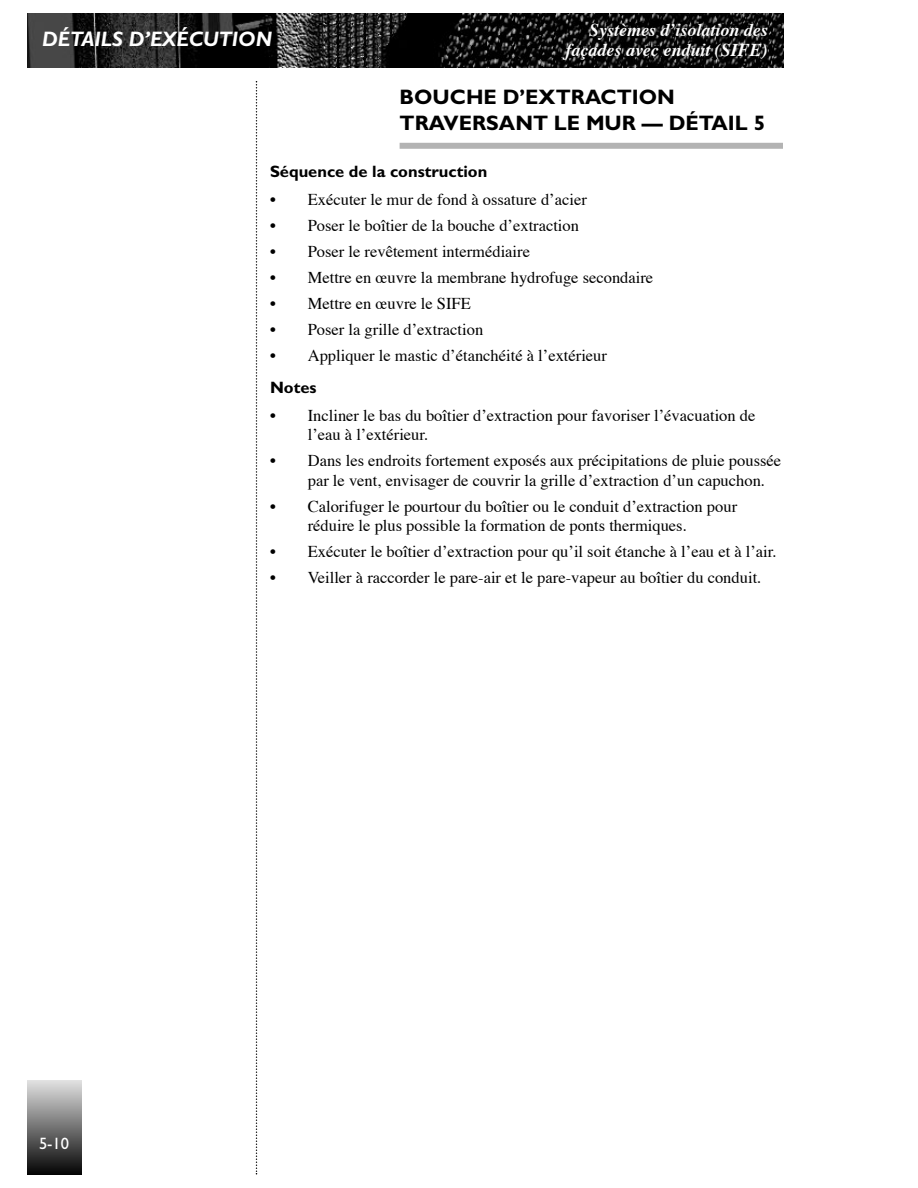
<style>
.page{position:relative;width:918px;height:1188px;background:#fff}
.page>*{position:absolute;margin:0;border:0;box-sizing:border-box;transform-origin:0 0}
.t1{font:700 21px/25.2px "Gill Sans";color:#000}
.t2{font:italic 700 21px "Gill Sans";color:#fff}
.t3{font:italic 700 18px/19.5px "Times";color:#fff;text-align:right}
.t4{font:16.5px/19.5px "Times";color:#000}
.t5{font:700 16.5px "Gill Sans";color:#000}
.t6{font:16.5px "Gill Sans";color:#fff}
</style>
<div class="page">
<svg style="left:256px;top:81px;width:1px;height:1093px"></svg>
<hr style="left:27px;top:1175px;width:54px;height:1px;background:#020202">
<hr style="left:27px;top:1174px;width:54px;height:1px;background:#040404">
<hr style="left:27px;top:1173px;width:54px;height:1px;background:#070707">
<hr style="left:27px;top:1172px;width:54px;height:1px;background:#090909">
<hr style="left:27px;top:1171px;width:54px;height:1px;background:#0b0b0b">
<hr style="left:27px;top:1170px;width:54px;height:1px;background:#0e0e0e">
<hr style="left:27px;top:1169px;width:54px;height:1px;background:#101010">
<hr style="left:27px;top:1168px;width:54px;height:1px;background:#131313">
<hr style="left:27px;top:1167px;width:54px;height:1px;background:#151515">
<hr style="left:27px;top:1166px;width:54px;height:1px;background:#171717">
<hr style="left:27px;top:1165px;width:54px;height:1px;background:#1a1a1a">
<hr style="left:27px;top:1164px;width:54px;height:1px;background:#1c1c1c">
<hr style="left:27px;top:1163px;width:54px;height:1px;background:#1e1e1e">
<hr style="left:27px;top:1162px;width:54px;height:1px;background:#212121">
<hr style="left:27px;top:1161px;width:54px;height:1px;background:#232323">
<hr style="left:27px;top:1160px;width:54px;height:1px;background:#252525">
<hr style="left:27px;top:1159px;width:54px;height:1px;background:#282828">
<hr style="left:27px;top:1158px;width:54px;height:1px;background:#2a2a2a">
<hr style="left:27px;top:1157px;width:54px;height:1px;background:#2d2d2d">
<hr style="left:27px;top:1156px;width:54px;height:1px;background:#2f2f2f">
<hr style="left:27px;top:1155px;width:54px;height:1px;background:#313131">
<hr style="left:27px;top:1154px;width:54px;height:1px;background:#343434">
<hr style="left:27px;top:1153px;width:54px;height:1px;background:#363636">
<hr style="left:27px;top:1152px;width:54px;height:1px;background:#383838">
<hr style="left:27px;top:1151px;width:54px;height:1px;background:#3b3b3b">
<hr style="left:27px;top:1150px;width:54px;height:1px;background:#3d3d3d">
<hr style="left:27px;top:1149px;width:54px;height:1px;background:#404040">
<hr style="left:27px;top:1148px;width:54px;height:1px;background:#424242">
<hr style="left:27px;top:1147px;width:54px;height:1px;background:#444">
<hr style="left:27px;top:1146px;width:54px;height:1px;background:#474747">
<hr style="left:27px;top:1145px;width:54px;height:1px;background:#494949">
<hr style="left:27px;top:1144px;width:54px;height:1px;background:#4b4b4b">
<hr style="left:27px;top:1143px;width:54px;height:1px;background:#4e4e4e">
<hr style="left:27px;top:1142px;width:54px;height:1px;background:#505050">
<hr style="left:27px;top:1141px;width:54px;height:1px;background:#535353">
<hr style="left:27px;top:1140px;width:54px;height:1px;background:#555">
<hr style="left:27px;top:1139px;width:54px;height:1px;background:#575757">
<hr style="left:27px;top:1138px;width:54px;height:1px;background:#5a5a5a">
<hr style="left:27px;top:1137px;width:54px;height:1px;background:#5c5c5c">
<hr style="left:27px;top:1136px;width:54px;height:1px;background:#5e5e5e">
<hr style="left:27px;top:1135px;width:54px;height:1px;background:#616161">
<hr style="left:27px;top:1134px;width:54px;height:1px;background:#636363">
<hr style="left:27px;top:1133px;width:54px;height:1px;background:#656565">
<hr style="left:27px;top:1132px;width:54px;height:1px;background:#686868">
<hr style="left:27px;top:1131px;width:54px;height:1px;background:#6a6a6a">
<hr style="left:27px;top:1130px;width:54px;height:1px;background:#6d6d6d">
<hr style="left:27px;top:1129px;width:54px;height:1px;background:#6f6f6f">
<hr style="left:27px;top:1128px;width:54px;height:1px;background:#717171">
<hr style="left:27px;top:1127px;width:54px;height:1px;background:#747474">
<hr style="left:27px;top:1126px;width:54px;height:1px;background:#767676">
<hr style="left:27px;top:1125px;width:54px;height:1px;background:#787878">
<hr style="left:27px;top:1124px;width:54px;height:1px;background:#7b7b7b">
<hr style="left:27px;top:1123px;width:54px;height:1px;background:#7d7d7d">
<hr style="left:27px;top:1122px;width:54px;height:1px;background:#808080">
<hr style="left:27px;top:1121px;width:54px;height:1px;background:#828282">
<hr style="left:27px;top:1120px;width:54px;height:1px;background:#848484">
<hr style="left:27px;top:1119px;width:54px;height:1px;background:#878787">
<hr style="left:27px;top:1118px;width:54px;height:1px;background:#898989">
<hr style="left:27px;top:1117px;width:54px;height:1px;background:#8b8b8b">
<hr style="left:27px;top:1116px;width:54px;height:1px;background:#8e8e8e">
<hr style="left:27px;top:1115px;width:54px;height:1px;background:#909090">
<hr style="left:27px;top:1114px;width:54px;height:1px;background:#929292">
<hr style="left:27px;top:1113px;width:54px;height:1px;background:#959595">
<hr style="left:27px;top:1112px;width:54px;height:1px;background:#979797">
<hr style="left:27px;top:1111px;width:54px;height:1px;background:#9a9a9a">
<hr style="left:27px;top:1110px;width:54px;height:1px;background:#9c9c9c">
<hr style="left:27px;top:1109px;width:54px;height:1px;background:#9e9e9e">
<hr style="left:27px;top:1108px;width:54px;height:1px;background:#a1a1a1">
<hr style="left:27px;top:1107px;width:54px;height:1px;background:#a3a3a3">
<hr style="left:27px;top:1106px;width:54px;height:1px;background:#a5a5a5">
<hr style="left:27px;top:1105px;width:54px;height:1px;background:#a8a8a8">
<hr style="left:27px;top:1104px;width:54px;height:1px;background:#aaa">
<hr style="left:27px;top:1103px;width:54px;height:1px;background:#adadad">
<hr style="left:27px;top:1102px;width:54px;height:1px;background:#afafaf">
<hr style="left:27px;top:1101px;width:54px;height:1px;background:#b1b1b1">
<hr style="left:27px;top:1100px;width:54px;height:1px;background:#b4b4b4">
<hr style="left:27px;top:1099px;width:54px;height:1px;background:#b6b6b6">
<hr style="left:27px;top:1098px;width:54px;height:1px;background:#b8b8b8">
<hr style="left:27px;top:1097px;width:54px;height:1px;background:#bbb">
<hr style="left:27px;top:1096px;width:54px;height:1px;background:#bdbdbd">
<hr style="left:27px;top:1095px;width:54px;height:1px;background:#bfbfbf">
<hr style="left:27px;top:1094px;width:54px;height:1px;background:#c2c2c2">
<hr style="left:27px;top:1093px;width:54px;height:1px;background:#c4c4c4">
<hr style="left:27px;top:1092px;width:54px;height:1px;background:#c7c7c7">
<hr style="left:27px;top:1091px;width:54px;height:1px;background:#c9c9c9">
<hr style="left:27px;top:1090px;width:54px;height:1px;background:#cbcbcb">
<hr style="left:27px;top:1089px;width:54px;height:1px;background:#cecece">
<hr style="left:27px;top:1088px;width:54px;height:1px;background:#d0d0d0">
<hr style="left:27px;top:1087px;width:54px;height:1px;background:#d2d2d2">
<hr style="left:27px;top:1086px;width:54px;height:1px;background:#d5d5d5">
<hr style="left:27px;top:1085px;width:54px;height:1px;background:#d7d7d7">
<hr style="left:27px;top:1084px;width:54px;height:1px;background:#dadada">
<hr style="left:27px;top:1083px;width:54px;height:1px;background:#dcdcdc">
<hr style="left:27px;top:1082px;width:54px;height:1px;background:#dedede">
<hr style="left:27px;top:1081px;width:54px;height:1px;background:#e1e1e1">
<hr style="left:27px;top:1080px;width:54px;height:1px;background:#e4e4e4">
<div style="left:400px;top:143px;width:383px;height:6px;background:#b3b3b3"></div>
<img style="left:27px;top:14px;width:756px;height:53px">
<p class="t2" style="left:42px;top:32px;width:232px">DÉTAILS D’EXÉCUTION</p>
<p class="t3" style="left:566px;top:22px;width:204px">Systèmes d’isolation des façades avec enduit (SIFE)</p>
<p class="t1" style="left:400px;top:87px;width:367px">BOUCHE D’EXTRACTION<br>TRAVERSANT LE MUR — DÉTAIL 5</p>
<p class="t5" style="left:270px;top:166px;width:219px">Séquence de la construction</p>
<p class="t4" style="left:270px;top:191px;width:318px">• Exécuter le mur de fond à ossature d’acier</p>
<p class="t4" style="left:270px;top:217px;width:311px">• Poser le boîtier de la bouche d’extraction</p>
<p class="t4" style="left:270px;top:243px;width:262px">• Poser le revêtement intermédiaire</p>
<p class="t4" style="left:270px;top:269px;width:385px">• Mettre en œuvre la membrane hydrofuge secondaire</p>
<p class="t4" style="left:270px;top:295px;width:202px">• Mettre en œuvre le SIFE</p>
<p class="t4" style="left:270px;top:321px;width:215px">• Poser la grille d’extraction</p>
<p class="t4" style="left:270px;top:347px;width:339px">• Appliquer le mastic d’étanchéité à l’extérieur</p>
<p class="t5" style="left:270px;top:381px;width:48px">Notes</p>
<p class="t4" style="left:308px;top:407px;width:449px;text-indent:-38px">• Incliner le bas du boîtier d’extraction pour favoriser l’évacuation de l’eau à l’extérieur.</p>
<p class="t4" style="left:308px;top:452px;width:475px;text-indent:-38px">• Dans les endroits fortement exposés aux précipitations de pluie poussée par le vent, envisager de couvrir la grille d’extraction d’un capuchon.</p>
<p class="t4" style="left:308px;top:498px;width:431px;text-indent:-38px">• Calorifuger le pourtour du boîtier ou le conduit d’extraction pour réduire le plus possible la formation de ponts thermiques.</p>
<p class="t4" style="left:270px;top:543px;width:508px">• Exécuter le boîtier d’extraction pour qu’il soit étanche à l’eau et à l’air.</p>
<p class="t4" style="left:270px;top:569px;width:493px">• Veiller à raccorder le pare-air et le pare-vapeur au boîtier du conduit.</p>
<p class="t6" style="left:39px;top:1138px;width:32px">5-10</p>
</div>
